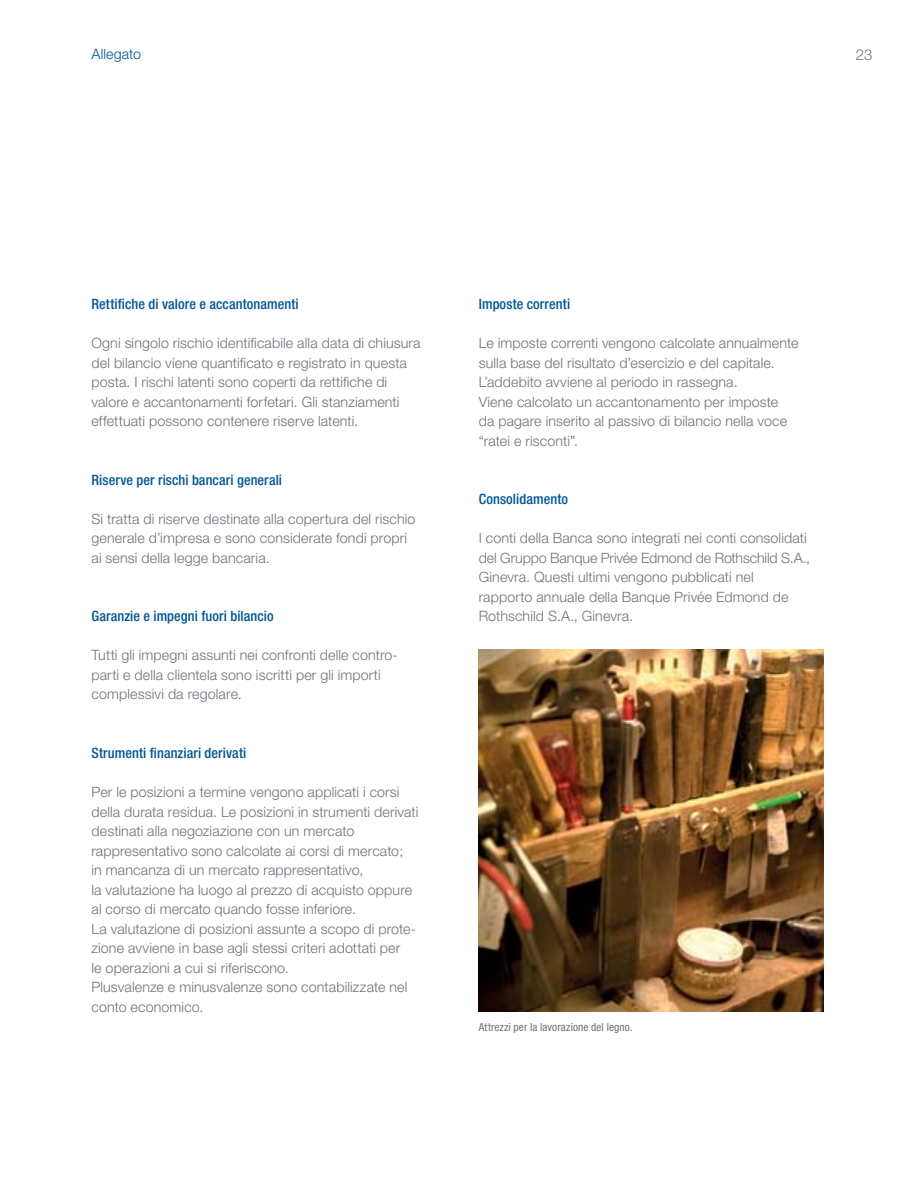
<style>
.page{position:relative;width:915px;height:1191px;background:#fff}
.page>*{position:absolute;margin:0;border:0;box-sizing:border-box;transform-origin:0 0}
.t1{font:300 15px "Helvetica Neue";color:#6a737b}
.t2{font:300 14.25px/19.5px "Helvetica Neue";letter-spacing:.01em;color:#6a737b}
.t3{font:500 condensed 14.25px "Helvetica Neue";letter-spacing:.005em;color:#005596}
.t4{font:300 14.25px "Helvetica Neue";letter-spacing:.01em;color:#005596}
.t5{font:condensed 11.25px "Helvetica Neue";letter-spacing:.01em;color:#6a737b}
</style>
<div class="page">
<img style="left:478px;top:649px;width:345px;height:362px">
<p class="t4" style="left:91px;top:49px;width:51px">Allegato</p>
<p class="t1" style="left:855px;top:49px;width:18px">23</p>
<p class="t3" style="left:91px;top:299px;width:209px">Rettifiche di valore e accantonamenti</p>
<p class="t2" style="left:91px;top:335px;width:330px">Ogni singolo rischio identificabile alla data di chiusura del bilancio viene quantificato e registrato in questa posta. I rischi latenti sono coperti da rettifiche di valore e accantonamenti forfetari. Gli stanziamenti effettuati possono contenere riserve latenti.</p>
<p class="t3" style="left:91px;top:475px;width:192px">Riserve per rischi bancari generali</p>
<p class="t2" style="left:91px;top:510px;width:325px">Si tratta di riserve destinate alla copertura del rischio generale d’impresa e sono considerate fondi propri ai sensi della legge bancaria.</p>
<p class="t3" style="left:91px;top:611px;width:183px">Garanzie e impegni fuori bilancio</p>
<p class="t2" style="left:91px;top:647px;width:308px">Tutti gli impegni assunti nei confronti delle contro&shy;parti e della clientela sono iscritti per gli importi complessivi da regolare.</p>
<p class="t3" style="left:91px;top:748px;width:156px">Strumenti finanziari derivati</p>
<p class="t2" style="left:91px;top:783px;width:328px">Per le posizioni a termine vengono applicati i corsi della durata residua. Le posizioni in strumenti derivati destinati alla negoziazione con un mercato rappresentativo sono calcolate ai corsi di mercato;<br>in mancanza di un mercato rappresentativo,<br>la valutazione ha luogo al prezzo di acquisto oppure al corso di mercato quando fosse inferiore.<br>La valutazione di posizioni assunte a scopo di prote&shy;zione avviene in base agli stessi criteri adottati per<br>le operazioni a cui si riferiscono.<br>Plusvalenze e minusvalenze sono contabilizzate nel conto economico.</p>
<p class="t3" style="left:478px;top:299px;width:93px">Imposte correnti</p>
<p class="t2" style="left:478px;top:335px;width:321px">Le imposte correnti vengono calcolate annualmente sulla base del risultato d’esercizio e del capitale.<br>L’addebito avviene al periodo in rassegna.<br>Viene calcolato un accantonamento per imposte<br>da pagare inserito al passivo di bilancio nella voce “ratei e risconti”.</p>
<p class="t3" style="left:478px;top:494px;width:91px">Consolidamento</p>
<p class="t2" style="left:478px;top:530px;width:332px">I conti della Banca sono integrati nei conti consolidati del Gruppo Banque Privée Edmond de Rothschild S.A., Ginevra. Questi ultimi vengono pubblicati nel rapporto annuale della Banque Privée Edmond de Rothschild S.A., Ginevra.</p>
<p class="t5" style="left:478px;top:1023px;width:155px">Attrezzi per la lavorazione del legno.</p>
</div>
